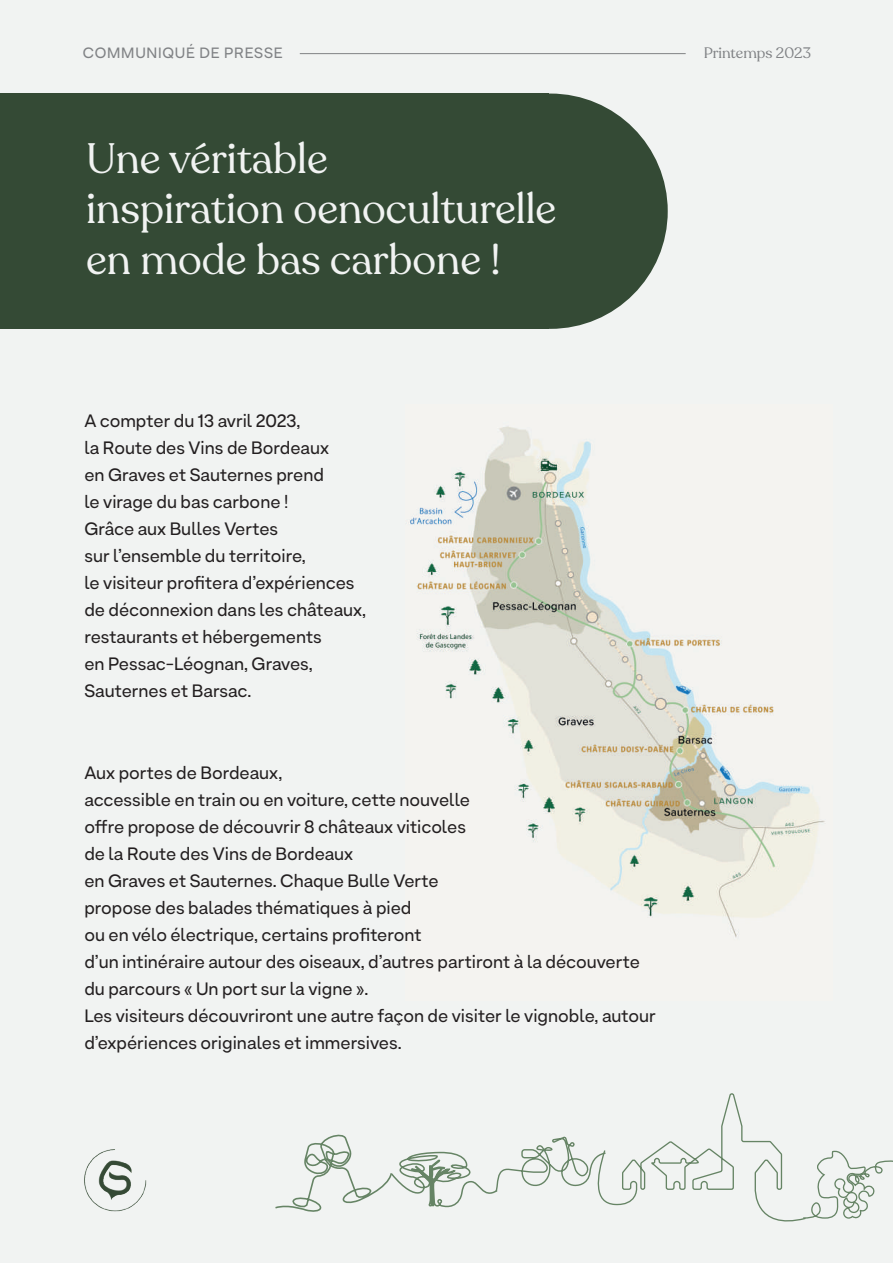
<style>
.page{position:relative;width:893px;height:1263px;background:#f1f3f2}
.page>*{position:absolute;margin:0;border:0;box-sizing:border-box;transform-origin:0 0}
.t1{font:42px/50.4px "Recoleta";color:#f1f3f2}
.t2{font:18px/27px "Armin Grotesk";color:#231f20}
.t3{font:15px "Armin Grotesk";letter-spacing:.05em;color:#808285}
.t4{font:15px "Recoleta";color:#808285}
</style>
<div class="page">
<hr style="left:300px;top:53px;width:386px;height:1px;background:#808285">
<div style="left:433px;top:94px;width:235px;height:235px;background:#344a35;border-radius:50%"></div>
<div style="left:0;top:94px;width:548px;height:235px;background:#344a35"></div>
<img style="left:410px;top:426px;width:415px;height:511px">
<img style="left:84px;top:1149px;width:63px;height:63px">
<svg style="left:275px;top:1093px;width:618px;height:129px"></svg>
<p class="t3" style="left:83px;top:44px;width:201px">COMMUNIQUÉ DE PRESSE</p>
<p class="t4" style="left:704px;top:44px;width:109px">Printemps 2023</p>
<h1 class="t1" style="left:86px;top:134px;width:472px">Une véritable<br>inspiration oenoculturelle en mode bas carbone !</h1>
<p class="t2" style="left:84px;top:407px;width:283px">A compter du 13 avril 2023,<br>la Route des Vins de Bordeaux<br>en Graves et Sauternes prend<br>le virage du bas carbone !<br>Grâce aux Bulles Vertes<br>sur l’ensemble du territoire,<br>le visiteur profitera d’expériences de déconnexion dans les châteaux, restaurants et hébergements<br>en Pessac-Léognan, Graves,<br>Sauternes et Barsac.</p>
<p class="t2" style="left:84px;top:759px;width:573px">Aux portes de Bordeaux,<br>accessible en train ou en voiture, cette nouvelle<br>offre propose de découvrir 8 châteaux viticoles<br>de la Route des Vins de Bordeaux<br>en Graves et Sauternes. Chaque Bulle Verte<br>propose des balades thématiques à pied<br>ou en vélo électrique, certains profiteront<br>d’un intinéraire autour des oiseaux, d’autres partiront à la découverte du parcours « Un port sur la vigne ».<br>Les visiteurs découvriront une autre façon de visiter le vignoble, autour d’expériences originales et immersives.</p>
</div>
